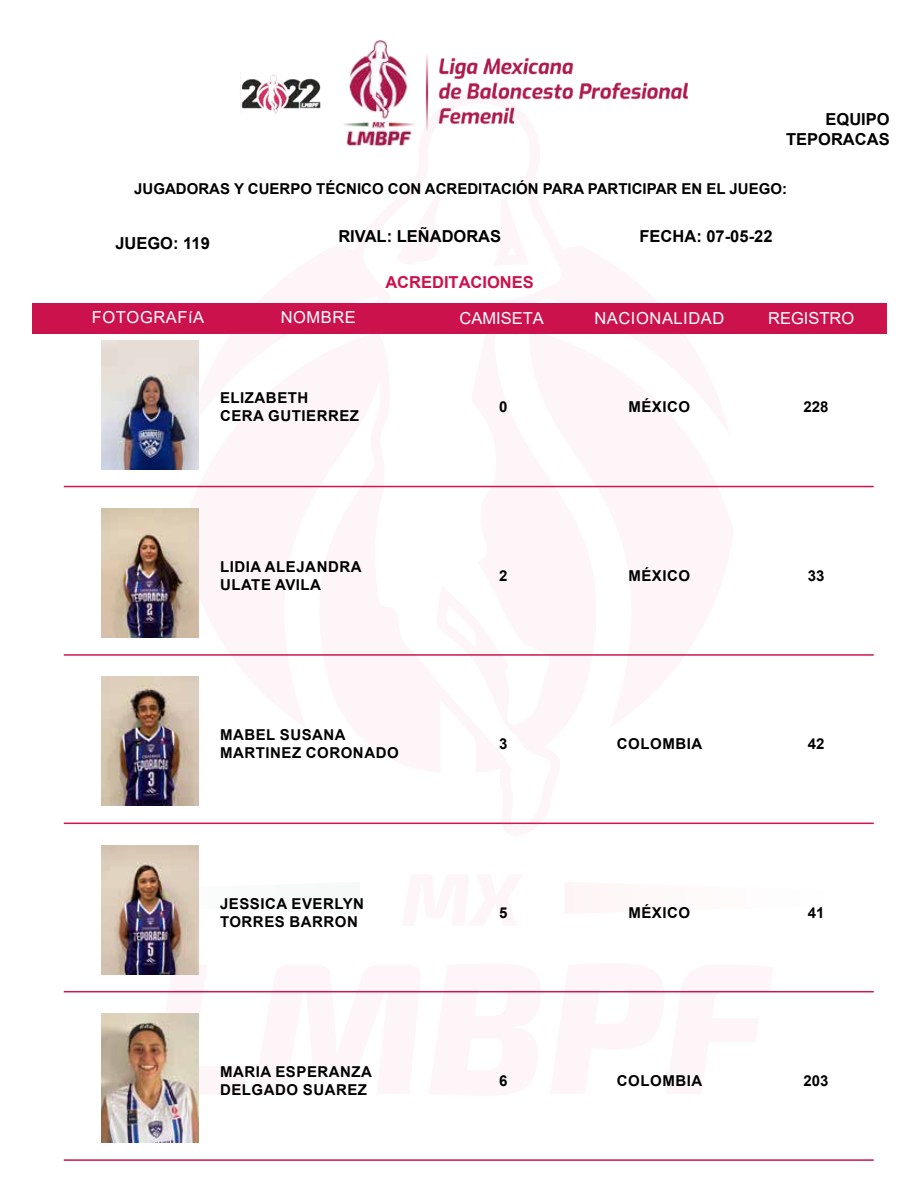
<style>
.page{position:relative;width:918px;height:1188px;background:#fff}
.page>*{position:absolute;margin:0;border:0;box-sizing:border-box;transform-origin:0 0}
.t1{font:700 16.5px/19.8px "Arial";color:#000;text-align:right}
.t2{font:16.5px "Arial";letter-spacing:.035em;color:#fff}
.t3{font:16.5px "Arial";color:#fff}
.t4{font:700 16.5px "Arial";color:#cc124c}
.t5{font:700 15px/18px "Arial";letter-spacing:.035em;color:#000}
.t6{font:700 15px "Arial";color:#000}
</style>
<div class="page">
<svg style="left:146px;top:953px;width:639px;height:153px"></svg>
<svg style="left:101px;top:871px;width:98px;height:54px"></svg>
<svg style="left:360px;top:145px;width:204px;height:680px"></svg>
<div style="left:33px;top:303px;width:854px;height:31px;background:#cc124c"></div>
<img style="left:240px;top:40px;width:447px;height:105px">
<img style="left:102px;top:340px;width:96px;height:129px">
<hr style="left:64px;top:486px;width:810px;height:1px;background:#cc164d">
<img style="left:102px;top:509px;width:96px;height:129px">
<hr style="left:64px;top:654px;width:810px;height:2px;background:#cc164d">
<img style="left:102px;top:677px;width:96px;height:129px">
<hr style="left:64px;top:823px;width:810px;height:1px;background:#cc164d">
<img style="left:102px;top:845px;width:96px;height:129px">
<hr style="left:64px;top:991px;width:810px;height:1px;background:#cc164d">
<img style="left:102px;top:1014px;width:96px;height:129px">
<hr style="left:64px;top:1159px;width:810px;height:2px;background:#cc164d">
<p class="t1" style="left:786px;top:110px;width:105px">EQUIPO<br>TEPORACAS</p>
<p class="t6" style="left:134px;top:178px;width:654px">JUGADORAS Y CUERPO TÉCNICO CON ACREDITACIÓN PARA PARTICIPAR EN EL JUEGO:</p>
<p class="t1" style="left:115px;top:233px;width:96px">JUEGO: 119</p>
<p class="t1" style="left:338px;top:227px;width:164px">RIVAL: LEÑADORAS</p>
<p class="t1" style="left:640px;top:227px;width:134px">FECHA: 07-05-22</p>
<p class="t4" style="left:385px;top:271px;width:150px">ACREDITACIONES</p>
<p class="t2" style="left:92px;top:306px;width:114px">FOTOGRAFíA</p>
<p class="t2" style="left:281px;top:306px;width:77px">NOMBRE</p>
<p class="t3" style="left:460px;top:307px;width:86px">CAMISETA</p>
<p class="t3" style="left:768px;top:307px;width:88px">REGISTRO</p>
<p class="t2" style="left:594px;top:307px;width:131px">NACIONALIDAD</p>
<p class="t5" style="left:220px;top:389px;width:141px">ELIZABETH<br>CERA GUTIERREZ</p>
<p class="t5" style="left:499px;top:398px;width:10px">0</p>
<p class="t5" style="left:628px;top:398px;width:63px">MÉXICO</p>
<p class="t5" style="left:804px;top:398px;width:27px">228</p>
<p class="t5" style="left:220px;top:558px;width:143px">LIDIA ALEJANDRA<br>ULATE AVILA</p>
<p class="t5" style="left:499px;top:567px;width:10px">2</p>
<p class="t5" style="left:628px;top:567px;width:63px">MÉXICO</p>
<p class="t5" style="left:808px;top:567px;width:18px">33</p>
<p class="t5" style="left:220px;top:726px;width:180px">MABEL SUSANA<br>MARTINEZ CORONADO</p>
<p class="t5" style="left:499px;top:735px;width:10px">3</p>
<p class="t5" style="left:617px;top:735px;width:87px">COLOMBIA</p>
<p class="t5" style="left:808px;top:735px;width:18px">42</p>
<p class="t5" style="left:220px;top:894px;width:146px">JESSICA EVERLYN<br>TORRES BARRON</p>
<p class="t5" style="left:499px;top:903px;width:10px">5</p>
<p class="t5" style="left:628px;top:903px;width:63px">MÉXICO</p>
<p class="t5" style="left:808px;top:903px;width:18px">41</p>
<p class="t5" style="left:220px;top:1063px;width:154px">MARIA ESPERANZA<br>DELGADO SUAREZ</p>
<p class="t5" style="left:499px;top:1072px;width:10px">6</p>
<p class="t5" style="left:617px;top:1072px;width:87px">COLOMBIA</p>
<p class="t5" style="left:804px;top:1072px;width:27px">203</p>
</div>
